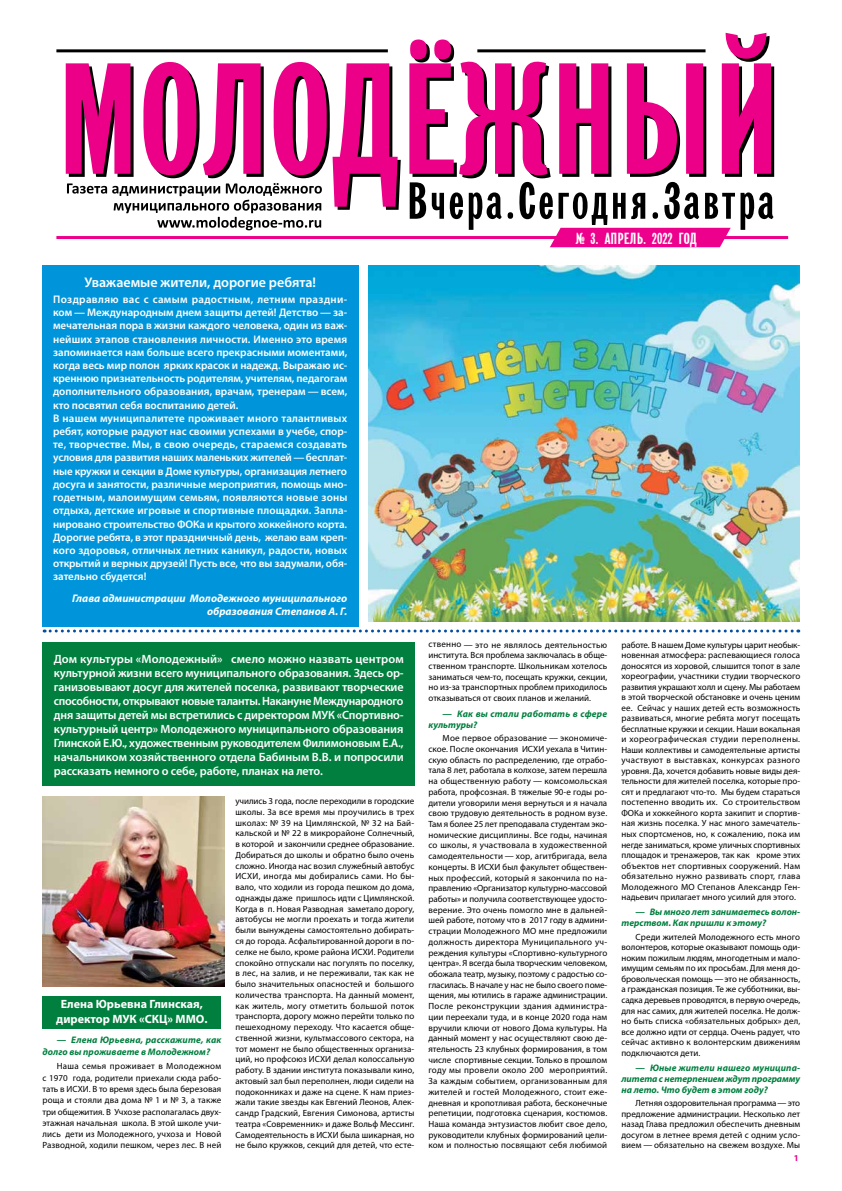
<style>
.page{position:relative;width:842px;height:1191px;background:#fff}
.page>*{position:absolute;margin:0;border:0;box-sizing:border-box;transform-origin:0 0}
.t1{font:15.7px "Newspaper Sans CTT";color:#fff}
.t2{font:600 14px "Myriad Pro";color:#fff}
.t3{font:600 12px/14px "Myriad Pro";letter-spacing:-.01em;color:#fff;text-align:justify}
.t4{font:700 12px/15.2px "Myriad Pro";color:#fff;text-align:center}
.t5{font:600 11px/13.2px "Myriad Pro";color:#fff}
.t6{font:italic 700 11px/13.2px "Myriad Pro";color:#fff;text-align:right}
.t7{font:italic 700 9.5px/11px "Myriad Pro";color:#007f3e}
.t8{font:italic 700 9.5px/11.2px "Myriad Pro";letter-spacing:.02em;color:#007f3e}
.t9{font:9px/10.7px "Myriad Pro";letter-spacing:.005em;color:#000;text-align:justify}
.t10{font:700 9px "Myriad Pro";color:#ec008c}
</style>
<div class="page">
<div style="left:43px;top:996px;width:178px;height:32px;background:#007f3e"></div>
<div style="left:42px;top:265px;width:317px;height:361px;background:#0095da"></div>
<svg style="left:66px;top:33px;width:705px;height:174px"></svg>
<svg style="left:410px;top:182px;width:363px;height:48px"></svg>
<svg style="left:67px;top:183px;width:255px;height:47px"></svg>
<hr style="left:56px;top:236px;width:732px;height:3px;background:#ec008c">
<hr style="left:56px;top:49px;width:332px;height:3px;background:#000">
<hr style="left:477px;top:49px;width:228px;height:3px;background:#000">
<div style="left:555px;top:226px;width:170px;height:23px;background:#ec008c"></div>
<img style="left:369px;top:265px;width:430px;height:356px">
<div style="left:43px;top:642px;width:372px;height:144px;background:#007f3e"></div>
<svg style="left:44px;top:629px;width:755px;height:3px"></svg>
<img style="left:43px;top:796px;width:181px;height:190px">
<h2 class="t2" style="left:84px;top:273px;width:233px">Уважаемые жители, дорогие ребята!</h2>
<p class="t5" style="left:53px;top:292px;width:296px">Поздравляю вас с самым радостным, летним праздни&shy;ком — Международным днем защиты детей! Детство — за&shy;мечательная пора в жизни каждого человека, один из важ&shy;нейших этапов становления личности. Именно это время запоминается нам больше всего прекрасными моментами, когда весь мир полон ярких красок и надежд. Выражаю ис&shy;креннюю признательность родителям, учителям, педагогам дополнительного образования, врачам, тренерам — всем, кто посвятил себя воспитанию детей.<br>В нашем муниципалитете проживает много талантливых ребят, которые радуют нас своими успехами в учебе, спор&shy;те, творчестве. Мы, в свою очередь, стараемся создавать условия для развития наших маленьких жителей—бесплат&shy;ные кружки и секции в Доме культуры, организация летнего досуга и занятости, различные мероприятия, помощь мно&shy;годетным, малоимущим семьям, появляются новые зоны отдыха, детские игровые и спортивные площадки. Запла&shy;нировано строительство ФОКа и крытого хоккейного корта.<br>Дорогие ребята, в этот праздничный день, желаю вам креп&shy;кого здоровья, отличных летних каникул, радости, новых открытий и верных друзей! Пусть все, что вы задумали, обя&shy;зательно сбудется!</p>
<p class="t6" style="left:72px;top:591px;width:277px">Глава администрации Молодежного муниципального образования Степанов А. Г.</p>
<p class="t3" style="left:54px;top:651px;width:351px">Дом культуры «Молодежный» смело можно назвать центром культурной жизни всего муниципального образования. Здесь ор&shy;ганизовывают досуг для жителей поселка, развивают творческие способности, открывают новые таланты. Накануне Международного дня защиты детей мы встретились с директором МУК «Спортивно&shy;культурный центр» Молодежного муниципального образования Глинской Е.Ю., художественным руководителем Филимоновым Е.А., начальником хозяйственного отдела Бабиным В.В. и попросили рассказать немного о себе, работе, планах на лето.</p>
<h3 class="t4" style="left:56px;top:995px;width:153px">Елена Юрьевна Глинская, директор МУК «СКЦ» ММО.</h3>
<p class="t7" style="left:43px;top:1034px;width:180px;line-height:11.8px;text-indent:14px">— Елена Юрьевна, расскажите, как долго вы проживаете в Молодежном?</p>
<p class="t9" style="left:43px;top:1060px;width:180px;line-height:11.3px;text-indent:14px">Наша семья проживает в Молодежном с 1970 года, родители приехали сюда рабо‑ тать в ИСХИ. В то время здесь была березовая роща и стояли два дома № 1 и № 3, а также три общежития. В Учхозе располагалась двух‑ этажная начальная школа. В этой школе учи‑ лись дети из Молодежного, учхоза и Новой Разводной, ходили пешком, через лес. В ней</p>
<p class="t9" style="left:235px;top:795px;width:180px">учились 3 года, после переходили в городские школы. За все время мы проучились в трех школах: № 39 на Цимлянской, № 32 на Бай‑ кальской и № 22 в микрорайоне Солнечный, в которой и закончили среднее образование.<br>Добираться до школы и обратно было очень сложно. Иногда нас возил служебный автобус ИСХИ, иногда мы добирались сами. Но бы‑ вало, что ходили из города пешком до дома, однажды даже пришлось идти с Цимлянской.<br>Когда в п. Новая Разводная заметало дорогу, автобусы не могли проехать и тогда жители были вынуждены самостоятельно добирать‑ ся до города. Асфальтированной дороги в по‑ селке не было, кроме района ИСХИ. Родители спокойно отпускали нас погулять по поселку, в лес, на залив, и не переживали, так как не было значительных опасностей и большого количества транспорта. На данный момент, как житель, могу отметить большой поток транспорта, дорогу можно перейти только по пешеходному переходу. Что касается обще‑ ственной жизни, культмассового сектора, на тот момент не было общественных организа‑ ций, но профсоюз ИСХИ делал колоссальную работу. В здании института показывали кино, актовый зал был переполнен, люди сидели на подоконниках и даже на сцене. К нам приез‑ жали такие звезды как Евгений Леонов, Алек‑ сандр Градский, Евгения Симонова, артисты театра «Современник» и даже Вольф Мессинг.<br>Самодеятельность в ИСХИ была шикарная, но не было кружков, секций для детей, что есте‑</p>
<h1 class="t1" style="left:575px;top:229px;width:123px">№ 3. АПРЕЛЬ. 2022 ГОД</h1>
<p class="t9" style="left:428px;top:639px;width:180px">ственно — это не являлось деятельностью института. Вся проблема заключалась в обще‑ ственном транспорте. Школьникам хотелось заниматься чем‑то, посещать кружки, секции, но из-за транспортных проблем приходилось отказываться от своих планов и желаний.</p>
<p class="t8" style="left:428px;top:707px;width:180px;text-indent:14px">— Как вы стали работать в сфере культуры?</p>
<p class="t9" style="left:428px;top:733px;width:180px;text-indent:14px">Мое первое образование — экономиче‑ ское. После окончания ИСХИ уехала в Читин‑ скую область по распределению, где отрабо‑ тала 8 лет, работала в колхозе, затем перешла на общественную работу — комсомольская работа, профсозная. В тяжелые 90‑е годы ро‑ дители уговорили меня вернуться и я начала свою трудовую деятельность в родном вузе.<br>Там я более 25 лет преподавала студентам эко‑ номические дисциплины. Все годы, начиная со школы, я участвовала в художественной самодеятельности — хор, агитбригада, вела концерты. В ИСХИ был факультет обществен‑ ных профессий, который я закончила по на‑ правлению «Организатор культурно--массовой работы» и получила соответствующее удосто‑ верение. Это очень помогло мне в дальней‑ шей работе, потому что в 2017 году в админи‑ страции Молодежного МО мне предложили должность директора Муниципального уч‑ реждения культуры «Спортивно--культурного центра». Я всегда была творческим человеком, обожала театр, музыку, поэтому с радостью со‑ гласилась. В начале у нас не было своего поме‑ щения, мы ютились в гараже администрации.<br>После реконструкции здания администра‑ ции переехали туда, и в конце 2020 года нам вручили ключи от нового Дома культуры. На данный момент у нас осуществляют свою де‑ ятельность 23 клубных формирования, в том числе спортивные секции. Только в прошлом году мы провели около 200 мероприятий.<br>За каждым событием, организованным для жителей и гостей Молодежного, стоит еже‑ дневная и кропотливая работа, бесконечные репетиции, подготовка сценария, костюмов.<br>Наша команда энтузиастов любит свое дело, руководители клубных формирований цели‑ ком и полностью посвящают себя любимой</p>
<p class="t9" style="left:621px;top:639px;width:180px">работе. В нашем Доме культуры царит необык‑ новенная атмосфера: распевающиеся голоса доносятся из хоровой, слышится топот в зале хореографии, участники студии творческого развития украшают холл и сцену. Мы работаем в этой творческой обстановке и очень ценим ее. Сейчас у наших детей есть возможность развиваться, многие ребята могут посещать бесплатные кружки и секции. Наши вокальная и хореографическая студии переполнены.<br>Наши коллективы и самодеятельные артисты участвуют в выставках, конкурсах разного уровня. Да, хочется добавить новые виды дея‑ тельности для жителей поселка, которые про‑ сят и предлагают что‑то. Мы будем стараться постепенно вводить их. Со строительством ФОКа и хоккейного корта закипит и спортив‑ ная жизнь поселка. У нас много замечатель‑ ных спортсменов, но, к сожалению, пока им негде заниматься, кроме уличных спортивных площадок и тренажеров, так как кроме этих объектов нет спортивных сооружений. Нам обязательно нужно развивать спорт, глава Молодежного МО Степанов Александр Ген‑ надьевич прилагает много усилий для этого.</p>
<p class="t7" style="left:621px;top:906px;width:180px;text-indent:14px">— Вы много лет занимаетесь волон&shy;терством. Как пришли к этому?</p>
<p class="t9" style="left:621px;top:931px;width:180px;text-indent:14px">Среди жителей Молодежного есть много волонтеров, которые оказывают помощь оди‑ ноким пожилым людям, многодетным и мало‑ имущим семьям по их просьбам. Для меня до‑ бровольческая помощь—это не обязанность, а гражданская позиция. Те же субботники, вы‑ садка деревьев проводятся, в первую очередь, для нас самих, для жителей поселка. Не долж‑ но быть списка «обязательных добрых» дел, все должно идти от сердца. Очень радует, что сейчас активно к волонтерским движениям подключаются дети.</p>
<p class="t7" style="left:621px;top:1062px;width:180px;text-align:justify;text-indent:14px">— Юные жители нашего муниципа&shy;литета с нетерпением ждут программу на лето. Что будет в этом году?</p>
<p class="t9" style="left:621px;top:1098px;width:180px;text-indent:14px">Летняя оздоровительная программа—это предложение администрации. Несколько лет назад Глава предложил обеспечить дневным досугом в летнее время детей с одним усло‑ вием — обязательно на свежем воздухе. Мы</p>
<p class="t10" style="left:794px;top:1152px;width:6px">1</p>
</div>
